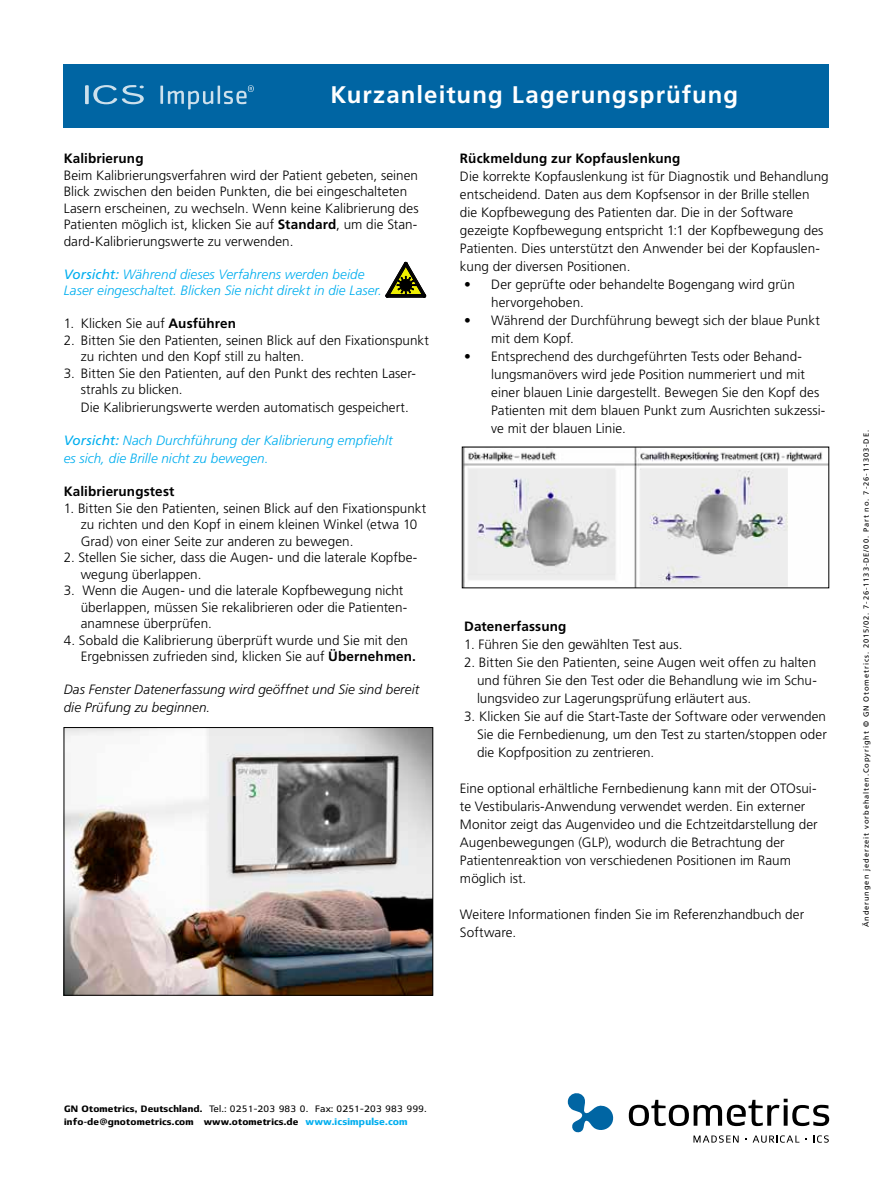
<style>
.page{position:relative;width:893px;height:1191px;background:#fff}
.page>*{position:absolute;margin:0;border:0;box-sizing:border-box;transform-origin:0 0}
.t1{font:700 24px "Frutiger LT Std";letter-spacing:.045em;color:#fff}
.t2{font:300 13.5px/18px "Frutiger LT Std";letter-spacing:.005em;color:#000}
.t3{font:italic 300 13.5px/16.5px "Frutiger LT Std";color:#00aeef}
.t4{font:italic 300 13.5px/18px "Frutiger LT Std";letter-spacing:.005em;color:#000}
.t5{font:700 13.5px "Frutiger LT Std";letter-spacing:.01em;color:#000}
.t6{font:700 9px/13.5px "Olic";letter-spacing:.02em;color:#000}
.t7{font:7.5px "Frutiger LT Std";letter-spacing:.12em;color:#000}
.s1{font-weight:700}
.s2{font-weight:400}
.s3{font-size:9.3px;color:#00aeef}
</style>
<div class="page">
<img style="left:464px;top:448px;width:363px;height:138px">
<img style="left:66px;top:729px;width:365px;height:264px">
<div style="left:64px;top:727px;width:369px;height:268px;border:1px solid #000"></div>
<div style="left:64px;top:64px;width:765px;height:64px;background:#0065a3"></div>
<svg style="left:629px;top:1098px;width:200px;height:28px"></svg>
<svg style="left:568px;top:1093px;width:45px;height:39px"></svg>
<svg style="left:693px;top:1135px;width:46px;height:7px"></svg>
<svg style="left:753px;top:1135px;width:46px;height:7px"></svg>
<svg style="left:813px;top:1135px;width:16px;height:7px"></svg>
<svg style="left:386px;top:262px;width:40px;height:35px"></svg>
<hr style="left:160px;top:86px;width:3px;height:18px;background:#fff">
<svg style="left:85px;top:85px;width:59px;height:19px"></svg>
<svg style="left:168px;top:85px;width:86px;height:24px"></svg>
<h1 class="t1" style="left:330px;top:81px;width:409px">Kurzanleitung Lagerungsprüfung</h1>
<p class="t5" style="left:64px;top:151px;width:81px">Kalibrierung</p>
<p class="t2" style="left:64px;top:167px;width:356px;line-height:16.5px">Beim Kalibrierungsverfahren wird der Patient gebeten, seinen Blick zwischen den beiden Punkten, die bei eingeschalteten Lasern erscheinen, zu wechseln. Wenn keine Kalibrierung des Patienten möglich ist, klicken Sie auf <span class="s1">Standard</span>, um die Stan&shy;dard-Kalibrierungswerte zu verwenden.</p>
<p class="t3" style="left:64px;top:266px;width:320px"><span class="s2">Vorsicht:</span> Während dieses Verfahrens werden beide<br>Laser eingeschaltet. Blicken Sie nicht direkt in die Laser.</p>
<p class="t2" style="left:64px;top:315px;width:174px">1. Klicken Sie auf <span class="s1">Ausführen</span></p>
<p class="t2" style="left:81px;top:332px;width:350px;line-height:16.5px;text-indent:-17px">2. Bitten Sie den Patienten, seinen Blick auf den Fixationspunkt zu richten und den Kopf still zu halten.</p>
<p class="t2" style="left:81px;top:365px;width:337px;line-height:16.5px;text-indent:-17px">3. Bitten Sie den Patienten, auf den Punkt des rechten Laser&shy;strahls zu blicken.</p>
<p class="t2" style="left:81px;top:399px;width:330px">Die Kalibrierungswerte werden automatisch gespeichert.</p>
<p class="t3" style="left:64px;top:432px;width:330px;line-height:18px"><span class="s2">Vorsicht:</span> Nach Durchführung der Kalibrierung empfiehlt es sich, die Brille nicht zu bewegen.</p>
<p class="t5" style="left:64px;top:484px;width:112px">Kalibrierungstest</p>
<p class="t2" style="left:81px;top:500px;width:347px;line-height:16.5px;text-indent:-17px">1. Bitten Sie den Patienten, seinen Blick auf den Fixationspunkt zu richten und den Kopf in einem kleinen Winkel (etwa 10<br>Grad) von einer Seite zur anderen zu bewegen.</p>
<p class="t2" style="left:81px;top:549px;width:338px;line-height:16.5px;text-indent:-17px">2. Stellen Sie sicher, dass die Augen- und die laterale Kopfbe&shy;wegung überlappen.</p>
<p class="t2" style="left:81px;top:582px;width:328px;line-height:16.5px;text-indent:-17px">3. Wenn die Augen- und die laterale Kopfbewegung nicht überlappen, müssen Sie rekalibrieren oder die Patienten&shy;anamnese überprüfen.</p>
<p class="t2" style="left:81px;top:632px;width:337px;line-height:16.5px;text-indent:-17px">4. Sobald die Kalibrierung überprüft wurde und Sie mit den<br>Ergebnissen zufrieden sind, klicken Sie auf <span class="s1">Übernehmen.</span></p>
<p class="t4" style="left:64px;top:681px;width:357px">Das Fenster Datenerfassung wird geöffnet und Sie sind bereit die Prüfung zu beginnen.</p>
<p class="t5" style="left:460px;top:150px;width:222px">Rückmeldung zur Kopfauslenkung</p>
<p class="t2" style="left:460px;top:168px;width:370px">Die korrekte Kopfauslenkung ist für Diagnostik und Behandlung entscheidend. Daten aus dem Kopfsensor in der Brille stellen die Kopfbewegung des Patienten dar. Die in der Software gezeigte Kopfbewegung entspricht 1:1 der Kopfbewegung des Patienten. Dies unterstützt den Anwender bei der Kopfauslen&shy;kung der diversen Positionen.</p>
<p class="t2" style="left:491px;top:276px;width:305px;text-indent:-27px">• Der geprüfte oder behandelte Bogengang wird grün hervorgehoben.</p>
<p class="t2" style="left:491px;top:312px;width:330px;text-indent:-27px">• Während der Durchführung bewegt sich der blaue Punkt mit dem Kopf.</p>
<p class="t2" style="left:491px;top:348px;width:336px;text-indent:-27px">• Entsprechend des durchgeführten Tests oder Behand&shy;lungsmanövers wird jede Position nummeriert und mit einer blauen Linie dargestellt. Bewegen Sie den Kopf des Patienten mit dem blauen Punkt zum Ausrichten sukzessi&shy;ve mit der blauen Linie.</p>
<p class="t5" style="left:464px;top:618px;width:104px">Datenerfassung</p>
<p class="t2" style="left:464px;top:636px;width:220px">1. Führen Sie den gewählten Test aus.</p>
<p class="t2" style="left:477px;top:654px;width:341px;text-align:justify;text-indent:-13px">2. Bitten Sie den Patienten, seine Augen weit offen zu halten und führen Sie den Test oder die Behandlung wie im Schu&shy;lungsvideo zur Lagerungsprüfung erläutert aus.</p>
<p class="t2" style="left:477px;top:708px;width:351px;text-align:justify;text-indent:-13px">3. Klicken Sie auf die Start-Taste der Software oder verwenden Sie die Fernbedienung, um den Test zu starten/stoppen oder die Kopfposition zu zentrieren.</p>
<p class="t2" style="left:460px;top:780px;width:359px">Eine optional erhältliche Fernbedienung kann mit der OTOsui&shy;te Vestibularis-Anwendung verwendet werden. Ein externer Monitor zeigt das Augenvideo und die Echtzeitdarstellung der Augenbewegungen (GLP), wodurch die Betrachtung der Patientenreaktion von verschiedenen Positionen im Raum möglich ist.</p>
<p class="t2" style="left:460px;top:906px;width:346px">Weitere Informationen finden Sie im Referenzhandbuch der<br>Software.</p>
<p class="t7" style="left:862px;top:927px;width:499px;rotate:-90deg">Änderungen jederzeit vorbehalten.Copyright © GN Otometrics. 2015/02. 7-26-1133-DE/00. Part no. 7-26-11303-DE.</p>
<p class="t6" style="left:64px;top:1101px;width:364px">GN Otometrics, Deutschland. <span class="s2">Tel.: 0251-203 983 0. Fax: 0251-203 983 999. </span>info-de@gnotometrics.com www.otometrics.de <span class="s3">www.icsimpulse.com</span></p>
</div>
